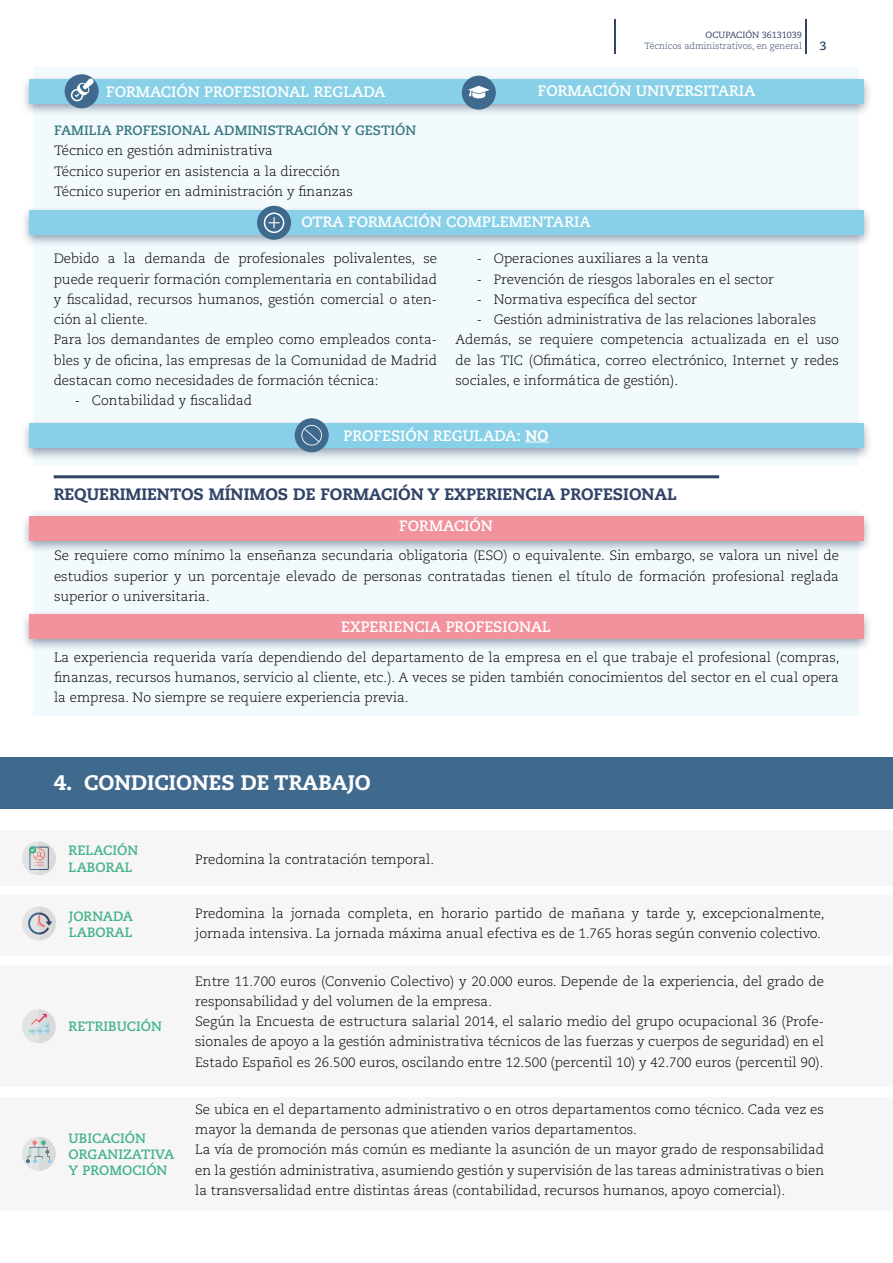
<style>
.page{position:relative;width:893px;height:1263px;background:#fff}
.page>*{position:absolute;margin:0;border:0;box-sizing:border-box;transform-origin:0 0}
.t1{font:800 21px "Caecilia LT Std";color:#fff}
.t2{font:800 16.5px "Caecilia LT Std";color:#314366}
.t3{font:700 15px "Caecilia LT Std";color:#fff}
.t4{font:300 13.5px/20.2px "Caecilia LT Std";color:#000}
.t5{font:700 13.5px/16.2px "Caecilia LT Std";color:#44b388}
.t6{font:700 13.5px "Caecilia LT Std";color:#377781}
.t7{font:700 12px "Caecilia LT Std";color:#314366}
.t8{font:300 9px "Caecilia LT Std";color:#314366}
.t9{font:9px "Caecilia LT Std";color:#314366}
.s1{font-weight:800}
</style>
<div class="page">
<hr style="left:805px;top:20px;width:1px;height:34px;background:#314366">
<hr style="left:615px;top:20px;width:1px;height:34px;background:#314366">
<div style="left:34px;top:68px;width:825px;height:398px;background:#f3fafd"></div>
<div style="left:0;top:757px;width:893px;height:52px;background:#406a8d"></div>
<hr style="left:54px;top:475px;width:665px;height:3px;background:#314366">
<div style="left:20px;top:74px;width:853px;height:43px;background:#314366;opacity:.5"></div>
<div style="left:29px;top:79px;width:835px;height:24px;background:#88d0e8"></div>
<div style="left:462px;top:76px;width:34px;height:34px;background:#406a8d;border-radius:50%"></div>
<svg style="left:468px;top:86px;width:22px;height:12px"></svg>
<div style="left:20px;top:205px;width:853px;height:43px;background:#314366;opacity:.5"></div>
<div style="left:29px;top:210px;width:835px;height:24px;background:#88d0e8"></div>
<div style="left:257px;top:206px;width:34px;height:34px;background:#406a8d;border-radius:50%"></div>
<svg style="left:268px;top:217px;width:12px;height:11px"></svg>
<div style="left:264px;top:212px;width:20px;height:21px;border:2px solid #fff;border-radius:50%"></div>
<div style="left:65px;top:74px;width:34px;height:34px;background:#406a8d;border-radius:50%"></div>
<div style="left:71px;top:89px;width:12px;height:12px;border:2px solid #fff;border-radius:50%"></div>
<svg style="left:75px;top:77px;width:20px;height:20px"></svg>
<div style="left:20px;top:419px;width:853px;height:42px;background:#314366;opacity:.5"></div>
<div style="left:29px;top:424px;width:835px;height:24px;background:#88d0e8"></div>
<svg style="left:525px;top:442px;width:24px;height:1px"></svg>
<div style="left:295px;top:418px;width:34px;height:34px;background:#406a8d;border-radius:50%"></div>
<svg style="left:301px;top:425px;width:21px;height:20px"></svg>
<div style="left:34px;top:510px;width:825px;height:206px;background:#f3fafd"></div>
<div style="left:20px;top:511px;width:853px;height:43px;background:#314366;opacity:.5"></div>
<div style="left:29px;top:517px;width:835px;height:24px;background:#f1929d"></div>
<div style="left:20px;top:609px;width:853px;height:43px;background:#314366;opacity:.5"></div>
<div style="left:29px;top:614px;width:835px;height:24px;background:#f1929d"></div>
<div style="left:0;top:830px;width:893px;height:56px;background:#f6f6f6"></div>
<div style="left:0;top:895px;width:893px;height:60px;background:#f6f6f6"></div>
<div style="left:0;top:965px;width:893px;height:122px;background:#f6f6f6"></div>
<div style="left:0;top:1097px;width:893px;height:113px;background:#f6f6f6"></div>
<svg style="left:22px;top:841px;width:34px;height:34px"></svg>
<svg style="left:22px;top:906px;width:34px;height:34px"></svg>
<svg style="left:22px;top:1009px;width:34px;height:34px"></svg>
<svg style="left:22px;top:1137px;width:34px;height:34px"></svg>
<p class="t9" style="left:706px;top:29px;width:98px">OCUPACIÓN 36131039</p>
<p class="t8" style="left:645px;top:41px;width:159px">Técnicos administrativos, en general</p>
<p class="t3" style="left:106px;top:83px;width:281px">FORMACIÓN PROFESIONAL REGLADA</p>
<p class="t3" style="left:538px;top:82px;width:219px">FORMACIÓN UNIVERSITARIA</p>
<p class="t6" style="left:54px;top:122px;width:364px">FAMILIA PROFESIONAL ADMINISTRACIÓN Y GESTIÓN</p>
<p class="t4" style="left:54px;top:141px;width:301px">Técnico en gestión administrativa<br>Técnico superior en asistencia a la dirección<br>Técnico superior en administración y finanzas</p>
<p class="t3" style="left:301px;top:213px;width:291px">OTRA FORMACIÓN COMPLEMENTARIA</p>
<p class="t7" style="left:819px;top:39px;width:9px">3</p>
<p class="t4" style="left:54px;top:249px;width:385px">Debido a la demanda de profesionales polivalentes, se puede requerir formación complementaria en contabilidad y fiscalidad, recursos humanos, gestión comercial o aten&shy;ción al cliente.<br>Para los demandantes de empleo como empleados conta&shy;bles y de oficina, las empresas de la Comunidad de Madrid destacan como necesidades de formación técnica:</p>
<p class="t4" style="left:75px;top:391px;width:179px">- Contabilidad y fiscalidad</p>
<p class="t4" style="left:477px;top:249px;width:234px">- Operaciones auxiliares a la venta</p>
<p class="t4" style="left:477px;top:269px;width:299px">- Prevención de riesgos laborales en el sector</p>
<p class="t4" style="left:477px;top:289px;width:222px">- Normativa específica del sector</p>
<p class="t4" style="left:455px;top:310px;width:385px;text-indent:21px">- Gestión administrativa de las relaciones laborales Además, se requiere competencia actualizada en el uso de las TIC (Ofimática, correo electrónico, Internet y redes sociales, e informática de gestión).</p>
<p class="t3" style="left:344px;top:426px;width:207px">PROFESIÓN REGULADA: <span class="s1">NO</span></p>
<p class="t2" style="left:54px;top:483px;width:624px">REQUERIMIENTOS MÍNIMOS DE FORMACIÓN Y EXPERIENCIA PROFESIONAL</p>
<p class="t3" style="left:399px;top:517px;width:95px">FORMACIÓN</p>
<p class="t4" style="left:54px;top:546px;width:786px;text-align:justify">Se requiere como mínimo la enseñanza secundaria obligatoria (ESO) o equivalente. Sin embargo, se valora un nivel de estudios superior y un porcentaje elevado de personas contratadas tienen el título de formación profesional reglada superior o universitaria.</p>
<p class="t3" style="left:341px;top:618px;width:211px">EXPERIENCIA PROFESIONAL</p>
<p class="t4" style="left:54px;top:647px;width:787px;text-align:justify">La experiencia requerida varía dependiendo del departamento de la empresa en el que trabaje el profesional (compras, finanzas, recursos humanos, servicio al cliente, etc.). A veces se piden también conocimientos del sector en el cual opera la empresa. No siempre se requiere experiencia previa.</p>
<h1 class="t1" style="left:54px;top:769px;width:319px">4. CONDICIONES DE TRABAJO</h1>
<p class="t5" style="left:69px;top:843px;width:71px">RELACIÓN<br>LABORAL</p>
<p class="t5" style="left:69px;top:908px;width:66px">JORNADA<br>LABORAL</p>
<p class="t5" style="left:69px;top:1019px;width:95px">RETRIBUCIÓN</p>
<p class="t5" style="left:69px;top:1130px;width:107px">UBICACIÓN<br>ORGANIZATIVA<br>Y PROMOCIÓN</p>
<p class="t4" style="left:195px;top:850px;width:241px">Predomina la contratación temporal.</p>
<p class="t4" style="left:195px;top:904px;width:631px">Predomina la jornada completa, en horario partido de mañana y tarde y, excepcionalmente, jornada intensiva. La jornada máxima anual efectiva es de 1.765 horas según convenio colectivo.</p>
<p class="t4" style="left:195px;top:971px;width:630px">Entre 11.700 euros (Convenio Colectivo) y 20.000 euros. Depende de la experiencia, del grado de responsabilidad y del volumen de la empresa.<br>Según la Encuesta de estructura salarial 2014, el salario medio del grupo ocupacional 36 (Profe&shy;sionales de apoyo a la gestión administrativa técnicos de las fuerzas y cuerpos de seguridad) en el Estado Español es 26.500 euros, oscilando entre 12.500 (percentil 10) y 42.700 euros (percentil 90).</p>
<p class="t4" style="left:195px;top:1099px;width:630px">Se ubica en el departamento administrativo o en otros departamentos como técnico. Cada vez es mayor la demanda de personas que atienden varios departamentos.<br>La vía de promoción más común es mediante la asunción de un mayor grado de responsabilidad en la gestión administrativa, asumiendo gestión y supervisión de las tareas administrativas o bien la transversalidad entre distintas áreas (contabilidad, recursos humanos, apoyo comercial).</p>
</div>
